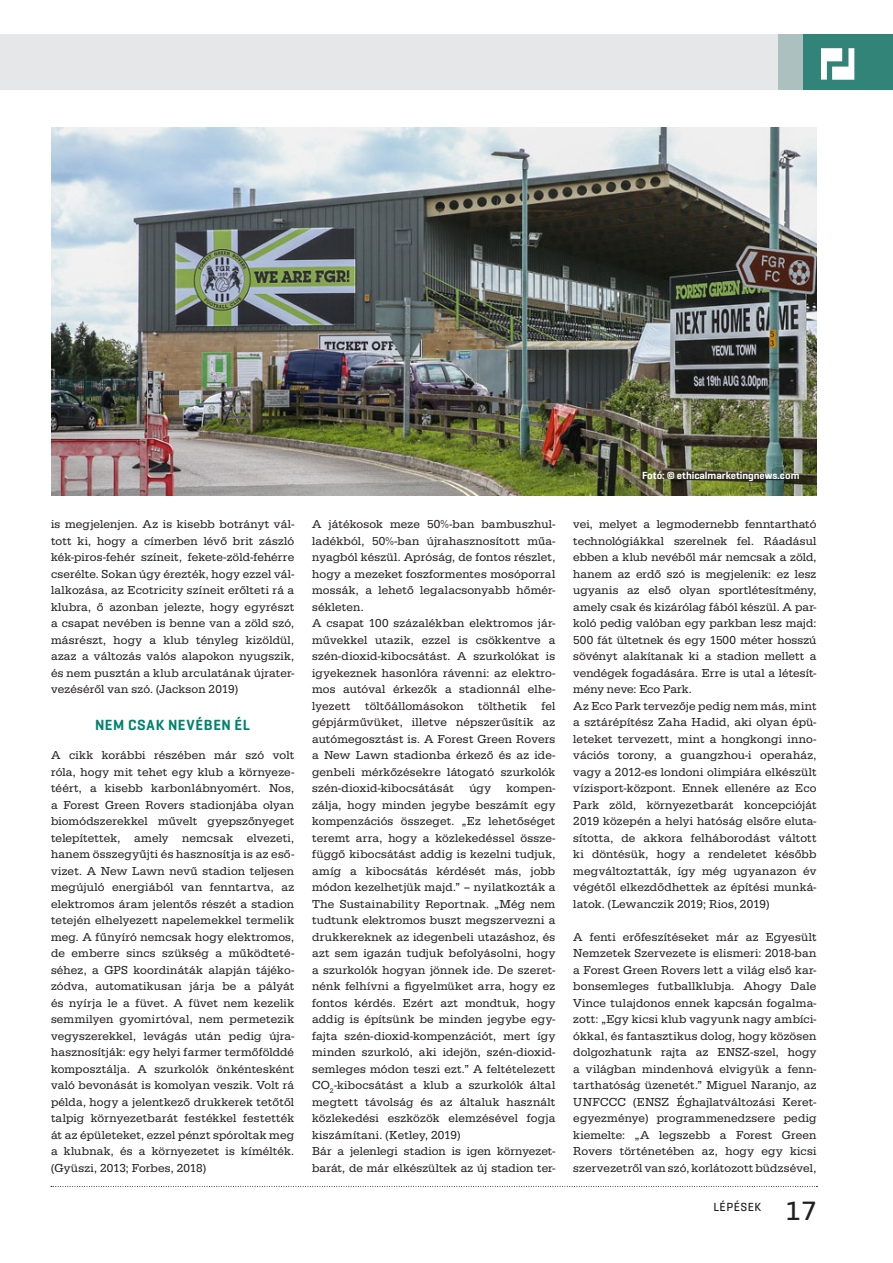
<style>
.page{position:relative;width:893px;height:1263px;background:#fff}
.page>*{position:absolute;margin:0;border:0;box-sizing:border-box;transform-origin:0 0}
.t1{font:500 27px "Geogrotesque";color:#231f20}
.színes_cimbelso{font:600 15px "Geogrotesque";letter-spacing:.04em;color:#01826b}
.kenyer{font:12px/16.5px "Serifa";letter-spacing:.01em;color:#231f20;text-align:justify}
.t2{font:500 12px "Geogrotesque";letter-spacing:.04em;color:#231f20}
.kepala{font:600 10.5px "Geogrotesque";color:#fff}
</style>
<div class="page">
<div style="left:0;top:34px;width:893px;height:55px;background:#e6e7e9"></div>
<svg style="left:51px;top:1186px;width:766px;height:1px"></svg>
<div style="left:778px;top:34px;width:115px;height:55px;background:#acc1bf"></div>
<div style="left:804px;top:34px;width:89px;height:55px;background:#328378"></div>
<svg style="left:821px;top:48px;width:33px;height:32px"></svg>
<img style="left:51px;top:127px;width:765px;height:368px">
<hr style="left:677px;top:479px;width:122px;height:1px;background:#231f20">
<p class="kenyer" style="left:51px;top:516px;width:245px">is megjelenjen. Az is kisebb botrányt vál&shy;tott ki, hogy a címerben lévő brit zászló kék-piros-fehér színeit, fekete-zöld-fehérre cserélte. Sokan úgy érezték, hogy ezzel vál&shy;lalkozása, az Ecotricity színeit erőlteti rá a klubra, ő azonban jelezte, hogy egyrészt a csapat nevében is benne van a zöld szó, másrészt, hogy a klub tényleg kizöldül, azaz a változás valós alapokon nyugszik, és nem pusztán a klub arculatának újrater&shy;vezéséről van szó. (Jackson 2019)</p>
<p class="színes_cimbelso" style="left:95px;top:716px;width:156px">NEM CSAK NEVÉBEN ÉL</p>
<p class="kenyer" style="left:51px;top:747px;width:245px">A cikk korábbi részében már szó volt róla, hogy mit tehet egy klub a környeze&shy;téért, a kisebb karbonlábnyomért. Nos, a Forest Green Rovers stadionjába olyan biomódszerekkel művelt gyepszőnyeget telepítettek, amely nemcsak elvezeti, hanem összegyűjti és hasznosítja is az eső&shy;vizet. A New Lawn nevű stadion teljesen megújuló energiából van fenntartva, az elektromos áram jelentős részét a stadion tetején elhelyezett napelemekkel termelik meg. A fűnyíró nemcsak hogy elektromos, de emberre sincs szükség a működteté&shy;séhez, a GPS koordináták alapján tájéko&shy;zódva, automatikusan járja be a pályát és nyírja le a füvet. A füvet nem kezelik semmilyen gyomirtóval, nem permetezik vegyszerekkel, levágás után pedig újra&shy;hasznosítják: egy helyi farmer termőfölddé komposztálja. A szurkolók önkéntesként való bevonását is komolyan veszik. Volt rá példa, hogy a jelentkező drukkerek tetőtől talpig környezetbarát festékkel festették át az épületeket, ezzel pénzt spóroltak meg a klubnak, és a környezetet is kímélték. (Gyüszi, 2013; Forbes, 2018)</p>
<p class="kenyer" style="left:312px;top:516px;width:245px">A játékosok meze 50%-ban bambuszhul&shy;ladékból, 50%-ban újrahasznosított műa&shy;nyagból készül. Apróság, de fontos részlet, hogy a mezeket foszformentes mosóporral mossák, a lehető legalacsonyabb hőmér&shy;sékleten.</p>
<p class="kenyer" style="left:312px;top:615px;width:245px">A csapat 100 százalékban elektromos jár&shy;művekkel utazik, ezzel is csökkentve a szén-dioxid-kibocsátást. A szurkolókat is igyekeznek hasonlóra rávenni: az elektro&shy;mos autóval érkezők a stadionnál elhe&shy;lyezett töltőállomásokon tölthetik fel gépjárművüket, illetve népszerűsítik az autómegosztást is. A Forest Green Rovers a New Lawn stadionba érkező és az ide&shy;genbeli mérkőzésekre látogató szurkolók szén-dioxid-kibocsátását</p>
<p class="kenyer" style="left:469px;top:780px;width:23px">úgy</p>
<p class="kenyer" style="left:312px;top:780px;width:245px;text-indent:194px">kompen&shy;zálja, hogy minden jegybe beszámít egy kompenzációs összeget. „Ez lehetőséget teremt arra, hogy a közlekedéssel össze&shy;függő kibocsátást addig is kezelni tudjuk, amíg a kibocsátás kérdését más, jobb módon kezelhetjük majd.” – nyilatkozták a The Sustainability Reportnak. „Még nem tudtunk elektromos buszt megszervezni a drukkereknek az idegenbeli utazáshoz, és azt sem igazán tudjuk befolyásolni, hogy a szurkolók hogyan jönnek ide. De szeret&shy;nénk felhívni a figyelmüket arra, hogy ez fontos kérdés. Ezért azt mondtuk, hogy addig is építsünk be minden jegybe egy&shy;fajta szén-dioxid-kompenzációt, mert így minden szurkoló, aki idejön, szén-dioxid&shy;semleges módon teszi ezt.” A feltételezett CO<sub>2</sub>-kibocsátást a klub a szurkolók által megtett távolság és az általuk használt közlekedési eszközök elemzésével fogja kiszámítani. (Ketley, 2019)</p>
<p class="kenyer" style="left:312px;top:1143px;width:245px">Bár a jelenlegi stadion is igen környezet&shy;barát, de már elkészültek az új stadion ter-</p>
<p class="kepala" style="left:642px;top:468px;width:159px">Fotó: © ethicalmarketingnews.com</p>
<p class="kenyer" style="left:573px;top:516px;width:245px">vei, melyet a legmodernebb fenntartható technológiákkal szerelnek fel. Ráadásul ebben a klub nevéből már nemcsak a zöld, hanem az erdő szó is megjelenik: ez lesz ugyanis az első olyan sportlétesítmény, amely csak és kizárólag fából készül. A par&shy;koló pedig valóban egy parkban lesz majd:<br>500 fát ültetnek és egy 1500 méter hosszú sövényt alakítanak ki a stadion mellett a vendégek fogadására. Erre is utal a létesít&shy;mény neve: Eco Park.</p>
<p class="kenyer" style="left:573px;top:697px;width:245px">Az Eco Park tervezője pedig nem más, mint a sztárépítész Zaha Hadid, aki olyan épü&shy;leteket tervezett, mint a hongkongi inno&shy;vációs torony, a guangzhou-i operaház, vagy a 2012-es londoni olimpiára elkészült vízisport-központ. Ennek ellenére az Eco Park zöld, környezetbarát koncepcióját 2019 közepén a helyi hatóság elsőre eluta&shy;sította, de akkora felháborodást váltott ki döntésük, hogy a rendeletet később megváltoztatták, így még ugyanazon év végétől elkezdődhettek az építési munká&shy;latok. (Lewanczik 2019; Rios, 2019)</p>
<p class="kenyer" style="left:573px;top:928px;width:245px">A fenti erőfeszítéseket már az Egyesült Nemzetek Szervezete is elismeri: 2018-ban a Forest Green Rovers lett a világ első kar&shy;bonsemleges futballklubja. Ahogy Dale Vince tulajdonos ennek kapcsán fogalma&shy;zott: „Egy kicsi klub vagyunk nagy ambíci&shy;ókkal, és fantasztikus dolog, hogy közösen dolgozhatunk rajta az ENSZ-szel, hogy a világban mindenhová elvigyük a fenn&shy;tarthatóság üzenetét.” Miguel Naranjo, az UNFCCC (ENSZ Éghajlatváltozási Keret&shy;egyezménye) programmenedzsere pedig kiemelte: „A legszebb a Forest Green Rovers történetében az, hogy egy kicsi szervezetről van szó, korlátozott büdzsével,</p>
<p class="t2" style="left:713px;top:1199px;width:49px">LÉPÉSEK</p>
<h1 class="t1" style="left:786px;top:1193px;width:32px">17</h1>
</div>
